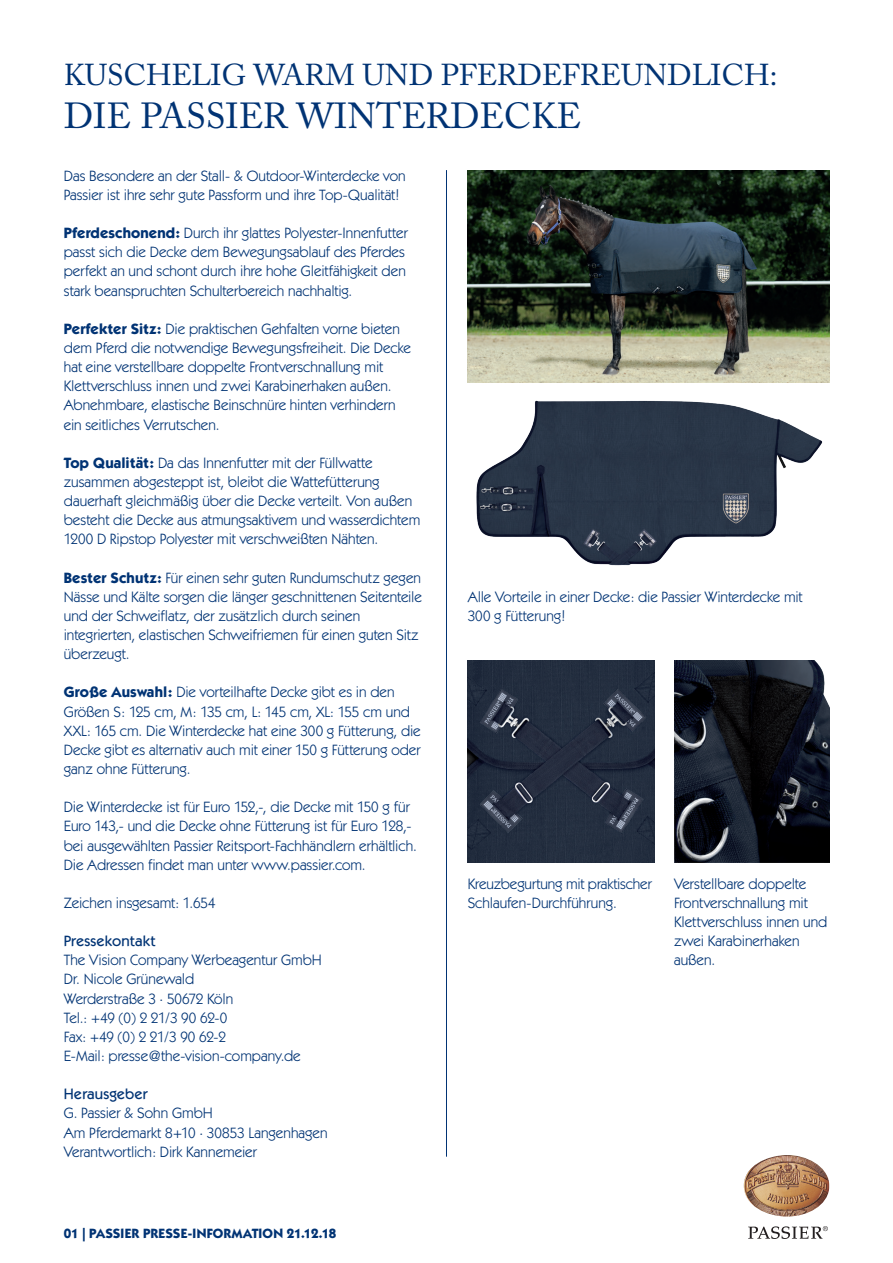
<style>
.page{position:relative;width:893px;height:1263px;background:#fff}
.page>*{position:absolute;margin:0;border:0;box-sizing:border-box;transform-origin:0 0}
.t1{font:36px "Adobe Caslon";color:#013374}
.t2{font:30px "Adobe Caslon";color:#013374}
.Copy{font:15px/19.2px "Itc Kabel";letter-spacing:-.005em;color:#013374}
.t3{font:700 13.5px "Itc Kabel";letter-spacing:.015em;color:#013374}
.s1{font-weight:700}
.s2{font-weight:500}
</style>
<div class="page">
<img style="left:744px;top:1155px;width:85px;height:61px">
<svg style="left:748px;top:1226px;width:80px;height:13px"></svg>
<hr style="left:446px;top:170px;width:1px;height:987px;background:#013374">
<img style="left:476px;top:400px;width:347px;height:166px">
<img style="left:468px;top:660px;width:187px;height:202px">
<img style="left:674px;top:660px;width:155px;height:202px">
<img style="left:468px;top:170px;width:361px;height:213px">
<p class="t2" style="left:64px;top:57px;width:715px">KUSCHELIG WARM UND PFERDEFREUNDLICH:</p>
<p class="t1" style="left:64px;top:95px;width:519px">DIE PASSIER WINTERDECKE</p>
<p class="Copy" style="left:64px;top:166px;width:343px">Das Besondere an der Stall- &amp; Outdoor-Winterdecke von<br>Passier ist ihre sehr gute Passform und ihre Top-Qualität!</p>
<p class="Copy" style="left:64px;top:223px;width:346px"><span class="s1">Pferdeschonend:</span> Durch ihr glattes Polyester-Innenfutter passt sich die Decke dem Bewegungsablauf des Pferdes perfekt an und schont durch ihre hohe Gleitfähigkeit den stark beanspruchten Schulterbereich nachhaltig.</p>
<p class="Copy" style="left:64px;top:319px;width:349px"><span class="s1">Perfekter Sitz:</span> Die praktischen Gehfalten vorne bieten dem Pferd die notwendige Bewegungsfreiheit. Die Decke hat eine verstellbare doppelte Frontverschnallung mit Klettverschluss innen und zwei Karabinerhaken außen.<br>Abnehmbare, elastische Beinschnüre hinten verhindern ein seitliches Verrutschen.</p>
<p class="Copy" style="left:64px;top:453px;width:358px"><span class="s1">Top Qualität:</span> Da das Innenfutter mit der Füllwatte zusammen abgesteppt ist, bleibt die Wattefütterung dauerhaft gleichmäßig über die Decke verteilt. Von außen besteht die Decke aus atmungsaktivem und wasserdichtem 1200 D Ripstop Polyester mit verschweißten Nähten.</p>
<p class="Copy" style="left:64px;top:568px;width:360px"><span class="s1">Bester Schutz:</span> Für einen sehr guten Rundumschutz gegen Nässe und Kälte sorgen die länger geschnittenen Seitenteile und der Schweiflatz, der zusätzlich durch seinen integrierten, elastischen Schweifriemen für einen guten Sitz überzeugt.</p>
<p class="Copy" style="left:64px;top:683px;width:358px"><span class="s1">Große Auswahl:</span> Die vorteilhafte Decke gibt es in den Größen S: 125 cm, M: 135 cm, L: 145 cm, XL: 155 cm und XXL: 165 cm. Die Winterdecke hat eine 300 g Fütterung, die Decke gibt es alternativ auch mit einer 150 g Fütterung oder ganz ohne Fütterung.</p>
<p class="Copy" style="left:64px;top:797px;width:354px">Die Winterdecke ist für Euro 152,-, die Decke mit 150 g für Euro 143,- und die Decke ohne Fütterung ist für Euro 128,- bei ausgewählten Passier Reitsport-Fachhändlern erhältlich.<br>Die Adressen findet man unter www.passier.com.</p>
<p class="Copy" style="left:64px;top:893px;width:153px">Zeichen insgesamt: 1.654</p>
<p class="Copy" style="left:64px;top:931px;width:260px"><span class="s2">Pressekontakt<br></span>The Vision Company Werbeagentur GmbH<br>Dr. Nicole Grünewald<br>Werderstraße 3 · 50672 Köln<br>Tel.: +49 (0) 2 21/3 90 62-0<br>Fax: +49 (0) 2 21/3 90 62-2<br>E-Mail: presse@the-vision-company.de</p>
<p class="Copy" style="left:64px;top:1084px;width:265px"><span class="s2">Herausgeber<br></span>G. Passier &amp; Sohn GmbH<br>Am Pferdemarkt 8+10 · 30853 Langenhagen<br>Verantwortlich: Dirk Kannemeier</p>
<p class="t3" style="left:64px;top:1225px;width:274px">01 | PASSIER PRESSE-INFORMATION 21.12.18</p>
<p class="Copy" style="left:468px;top:587px;width:337px">Alle Vorteile in einer Decke: die Passier Winterdecke mit<br>300 g Fütterung!</p>
<p class="Copy" style="left:468px;top:874px;width:186px">Kreuzbegurtung mit praktischer<br>Schlaufen-Durchführung.</p>
<p class="Copy" style="left:674px;top:874px;width:155px">Verstellbare doppelte<br>Frontverschnallung mit<br>Klettverschluss innen und zwei Karabinerhaken außen.</p>
</div>
